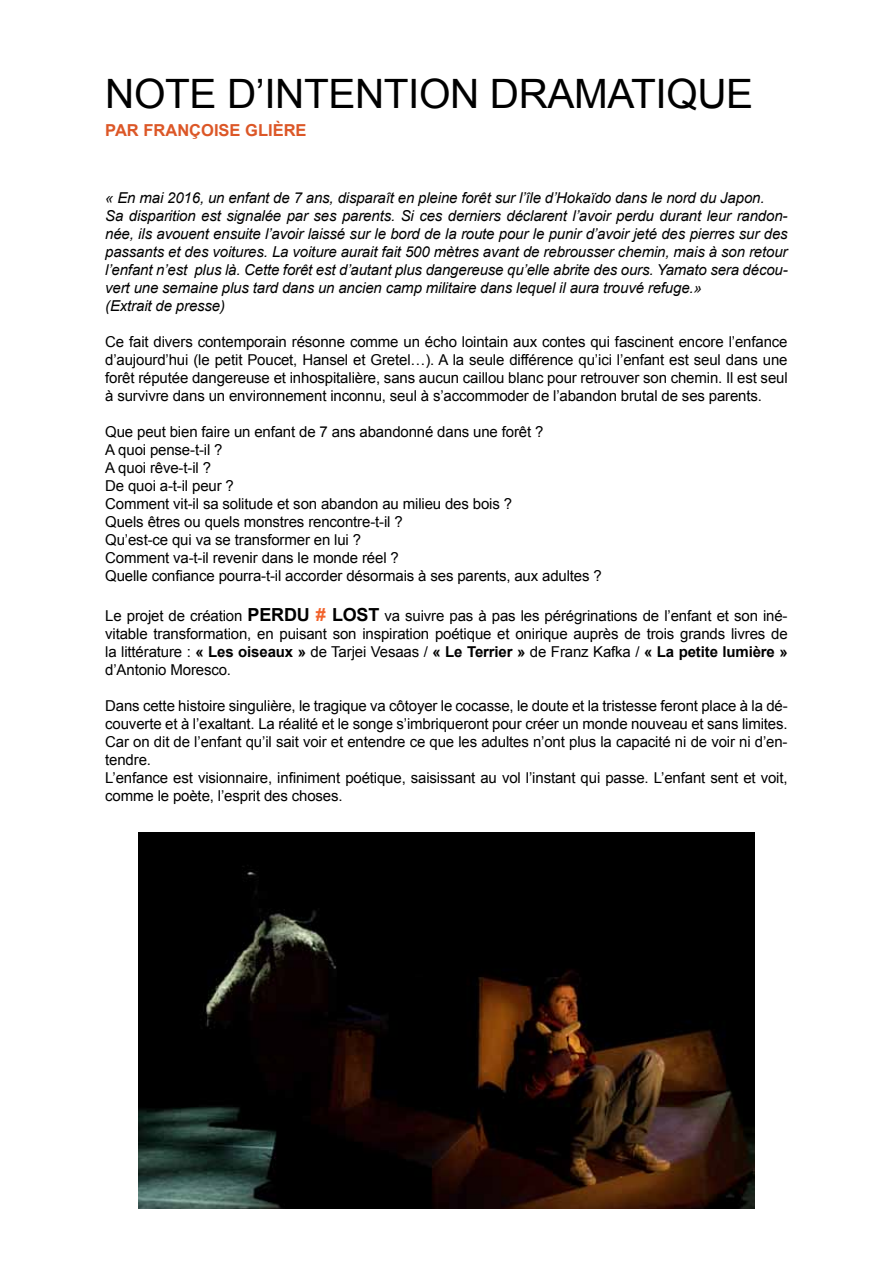
<style>
.page{position:relative;width:893px;height:1263px;background:#fff}
.page>*{position:absolute;margin:0;border:0;box-sizing:border-box;transform-origin:0 0}
.t1{font:40.5px "Arial";letter-spacing:-.01em;color:#000}
.t2{font:700 18px "Arial";color:#000}
.t3{font:700 16.5px "Arial";color:#dc5727}
.t4{font:15px/18px "Arial";letter-spacing:-.01em;color:#000;text-align:justify}
.t5{font:italic 15px/18px "Arial";letter-spacing:-.01em;color:#000}
.s1{font-weight:700;font-size:18px}
.s2{color:#f2632c}
.s3{font-weight:700}
</style>
<div class="page">
<img style="left:138px;top:832px;width:617px;height:377px">
<h1 class="t1" style="left:105px;top:67px;width:619px">NOTE D’INTENTION DRAMATIQUE</h1>
<p class="t3" style="left:105px;top:120px;width:203px">par Françoise Glière</p>
<p class="t5" style="left:105px;top:189px;width:684px">« En mai 2016, un enfant de 7 ans, disparaît en pleine forêt sur l’île d’Hokaïdo dans le nord du Japon.<br>Sa disparition est signalée par ses parents. Si ces derniers déclarent l’avoir perdu durant leur randon&shy;née, ils avouent ensuite l’avoir laissé sur le bord de la route pour le punir d’avoir jeté des pierres sur des passants et des voitures. La voiture aurait fait 500 mètres avant de rebrousser chemin, mais à son retour l’enfant n’est plus là. Cette forêt est d’autant plus dangereuse qu’elle abrite des ours. Yamato sera décou&shy;vert une semaine plus tard dans un ancien camp militaire dans lequel il aura trouvé refuge.»<br>(Extrait de presse)</p>
<p class="t4" style="left:105px;top:333px;width:684px">Ce fait divers contemporain résonne comme un écho lointain aux contes qui fascinent encore l’enfance d’aujourd’hui (le petit Poucet, Hansel et Gretel…). A la seule différence qu’ici l’enfant est seul dans une forêt réputée dangereuse et inhospitalière, sans aucun caillou blanc pour retrouver son chemin. Il est seul à survivre dans un environnement inconnu, seul à s’accommoder de l’abandon brutal de ses parents.</p>
<p class="t4" style="left:105px;top:423px;width:498px;text-align:left">Que peut bien faire un enfant de 7 ans abandonné dans une forêt ?<br>A quoi pense-t-il ?<br>A quoi rêve-t-il ?<br>De quoi a-t-il peur ?<br>Comment vit-il sa solitude et son abandon au milieu des bois ?<br>Quels êtres ou quels monstres rencontre-t-il ?<br>Qu’est-ce qui va se transformer en lui ?<br>Comment va-t-il revenir dans le monde réel ?<br>Quelle confiance pourra-t-il accorder désormais à ses parents, aux adultes ?</p>
<p class="t4" style="left:105px;top:607px;width:156px">Le projet de création <span class="s1">PER</span></p>
<p class="t2" style="left:284px;top:602px;width:61px">DU <span class="s2">#</span> LOS</p>
<p class="t4" style="left:105px;top:607px;width:684px;text-indent:263px"><span class="s1">T</span> va suivre pas à pas les pérégrinations de l’enfant et son iné&shy;vitable transformation, en puisant son inspiration poétique et onirique auprès de trois grands livres de la littérature : <span class="s3">« Les oiseaux »</span> de Tarjei Vesaas / <span class="s3">« Le Terrier »</span> de Franz Kafka / <span class="s3">« La petite lumière » </span>d’Antonio Moresco.</p>
<p class="t4" style="left:105px;top:697px;width:684px;text-align:left">Dans cette histoire singulière, le tragique va côtoyer le cocasse, le doute et la tristesse feront place à la dé&shy;couverte et à l’exaltant. La réalité et le songe s’imbriqueront pour créer un monde nouveau et sans limites.<br>Car on dit de l’enfant qu’il sait voir et entendre ce que les adultes n’ont plus la capacité ni de voir ni d’en&shy;tendre.<br>L’enfance est visionnaire, infiniment poétique, saisissant au vol l’instant qui passe. L’enfant sent et voit, comme le poète, l’esprit des choses.</p>
</div>
